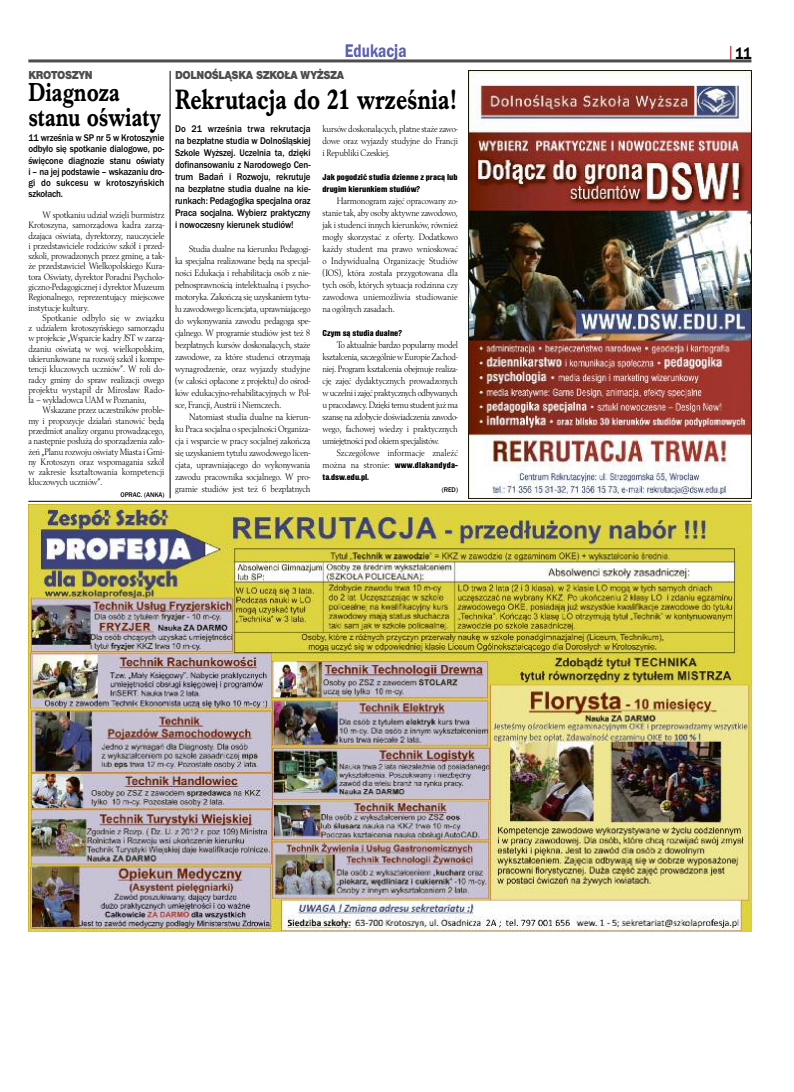
<style>
.page{position:relative;width:794px;height:1092px;background:#fff}
.page>*{position:absolute;margin:0;border:0;box-sizing:border-box;transform-origin:0 0}
.t1{font:700 29px "Imprint URWTCE";color:#000;scale:.8 1}
.t2{font:700 27px/25px "Imprint URWTCE";color:#000;scale:.8 1}
.t3{font:19px "Franklin Got URWTCE Dem";color:#5b60ad;scale:.8 1}
.t4{font:17px "Franklin Got URWTCE Dem";color:#000;scale:.8 1}
.t5{font:900 12px "Nimbus San TCE";letter-spacing:-.035em;color:#4d4d4d;scale:.9 1}
.t6{font:500 10px/12px "Franklin Got URWTCE";letter-spacing:-.01em;color:#000;text-align:justify;scale:.9 1}
.t7{font:9.6px/12px "Berling TCE";letter-spacing:-.015em;color:#000;text-align:justify;scale:.9 1}
.t8{font:9.6px/12px "Berling TCE";letter-spacing:.005em;color:#000;text-align:right;scale:.9 1}
.t9{font:9px/12px "Nimbus San TCE Bla Con";color:#000}
.t10{font:500 7px "Franklin Got URWTCE";color:#000;scale:.95 1}
.s1{font-family:"Nimbus San TCE Bla Con";font-size:9px}
</style>
<div class="page">
<hr style="left:28px;top:59px;width:723px;height:3px;background:#4d4d4d">
<svg style="left:730px;top:46px;width:1px;height:14px"></svg>
<img style="left:28px;top:504px;width:723px;height:427px">
<hr style="left:28px;top:501px;width:723px;height:1px;background:#000">
<img style="left:468px;top:71px;width:283px;height:427px">
<hr style="left:170px;top:71px;width:1px;height:427px;background:#000">
<p class="t5" style="left:28px;top:68px;width:73px">KROTOSZYN</p>
<h2 class="t2" style="left:28px;top:79px;width:167px">Diagnoza stanu oświaty</h2>
<p class="t6" style="left:28px;top:132px;width:153px;line-height:11.3px">11 września w SP nr 5 w Krotoszynie odbyło się spotkanie dialogowe, po&shy;święcone diagnozie stanu oświaty i – na jej podstawie – wskazaniu dro&shy;gi do sukcesu w krotoszyńskich szkołach.</p>
<p class="t7" style="left:28px;top:209px;width:153px;line-height:10.3px;text-indent:14px">W spotkaniu udział wzięli burmistrz Krotoszyna, samorządowa kadra zarzą&shy;dzająca oświatą, dyrektorzy, nauczyciele i przedstawiciele rodziców szkół i przed&shy;szkoli, prowadzonych przez gminę, a tak&shy;że przedstawiciel Wielkopolskiego Kura&shy;tora Oświaty, dyrektor Poradni Psycholo&shy;giczno-Pedagogicznej i dyrektor Muzeum Regionalnego, reprezentujący miejscowe instytucje kultury.</p>
<p class="t7" style="left:28px;top:312px;width:153px;line-height:10.3px;text-indent:14px">Spotkanie odbyło się w związku z udziałem krotoszyńskiego samorządu w projekcie „Wsparcie kadry JST w zarzą&shy;dzaniu oświatą w woj. wielkopolskim, ukierunkowane na rozwój szkół i kompe&shy;tencji kluczowych uczniów”. W roli do&shy;radcy gminy do spraw realizacji owego projektu wystąpił dr Mirosław Rado&shy;ła – wykładowca UAM w Poznaniu,</p>
<p class="t7" style="left:28px;top:405px;width:153px;line-height:10.3px;text-indent:14px">Wskazane przez uczestników proble&shy;my i propozycje działań stanowić będą przedmiot analizy organu prowadzącego, a następnie posłużą do sporządzenia zało&shy;żeń „Planu rozwoju oświaty Miasta i Gmi&shy;ny Krotoszyn oraz wspomagania szkół w zakresie kształtowania kompetencji kluczowych uczniów”.</p>
<p class="t10" style="left:120px;top:490px;width:48px">OPRAC. (ANKA)</p>
<h3 class="t3" style="left:345px;top:40px;width:79px">Edukacja</h3>
<h3 class="t4" style="left:735px;top:43px;width:21px">11</h3>
<p class="t5" style="left:175px;top:68px;width:189px">DOLNOŚLĄSKA SZKOŁA WYŻSZA</p>
<h1 class="t1" style="left:175px;top:82px;width:353px">Rekrutacja do 21 września!</h1>
<p class="t6" style="left:175px;top:123px;width:152px">Do 21 września trwa rekrutacja na bezpłatne studia w Dolnośląskiej Szkole Wyższej. Uczelnia ta, dzięki dofinansowaniu z Narodowego Cen&shy;trum Badań i Rozwoju, rekrutuje na bezpłatne studia dualne na kie&shy;runkach: Pedagogika specjalna oraz Praca socjalna. Wybierz praktyczny i nowoczesny kierunek studiów!</p>
<p class="t7" style="left:175px;top:243px;width:152px;text-indent:14px">Studia dualne na kierunku Pedagogi&shy;ka specjalna realizowane będą na specjal&shy;ności Edukacja i rehabilitacja osób z nie&shy;pełnosprawnością intelektualną i psycho&shy;motoryka. Zakończą się uzyskaniem tytu&shy;łu zawodowego licencjata, uprawniającego do wykonywania zawodu pedagoga spe&shy;cjalnego. W programie studiów jest też 8 bezpłatnych kursów doskonalących, staże zawodowe, za które studenci otrzymają wynagrodzenie, oraz wyjazdy studyjne (w całości opłacone z projektu) do ośrod&shy;ków edukacyjno-rehabilitacyjnych w Pol&shy;sce, Francji, Austrii i Niemczech.</p>
<p class="t7" style="left:175px;top:411px;width:152px;text-indent:14px">Natomiast studia dualne na kierun&shy;ku Praca socjalna o specjalności Organiza&shy;cja i wsparcie w pracy socjalnej zakończą się uzyskaniem tytułu zawodowego licen&shy;cjata, uprawniającego do wykonywania zawodu pracownika socjalnego. W pro&shy;gramie studiów jest też 6 bezpłatnych</p>
<p class="t7" style="left:322px;top:123px;width:152px">kursów doskonalących, płatne staże zawo&shy;dowe oraz wyjazdy studyjne do Francji i Republiki Czeskiej.</p>
<p class="t9" style="left:322px;top:171px;width:136px">Jak pogodzić studia dzienne z pracą lub drugim kierunkiem studiów?</p>
<p class="t7" style="left:322px;top:195px;width:152px;text-indent:14px">Harmonogram zajęć opracowany zo&shy;stanie tak, aby osoby aktywne zawodowo, jak i studenci innych kierunków, również mogły skorzystać z oferty. Dodatkowo każdy student ma prawo wnioskować o Indywidualną Organizację Studiów (IOS), która została przygotowana dla tych osób, których sytuacja rodzinna czy zawodowa uniemożliwia studiowanie na ogólnych zasadach.</p>
<p class="t9" style="left:322px;top:327px;width:81px">Czym są studia dualne?</p>
<p class="t7" style="left:322px;top:339px;width:152px;text-indent:14px">To aktualnie bardzo popularny model kształcenia, szczególnie w Europie Zachod&shy;niej. Program kształcenia obejmuje realiza&shy;cję zajęć dydaktycznych prowadzonych wuczelnii zajęćpraktycznychodbywanych u pracodawcy. Dzięki temu student już ma szansę na zdobycie doświadczenia zawodo&shy;wego, fachowej wiedzy i praktycznych umiejętności pod okiem specjalistów.</p>
<p class="t8" style="left:322px;top:447px;width:152px">Szczegółowe informacje znaleźć można na stronie: <span class="s1">www.dlakandyda-</span></p>
<p class="t9" style="left:322px;top:471px;width:48px">ta.dsw.edu.pl.</p>
<p class="t10" style="left:442px;top:485px;width:18px">(RED)</p>
</div>
